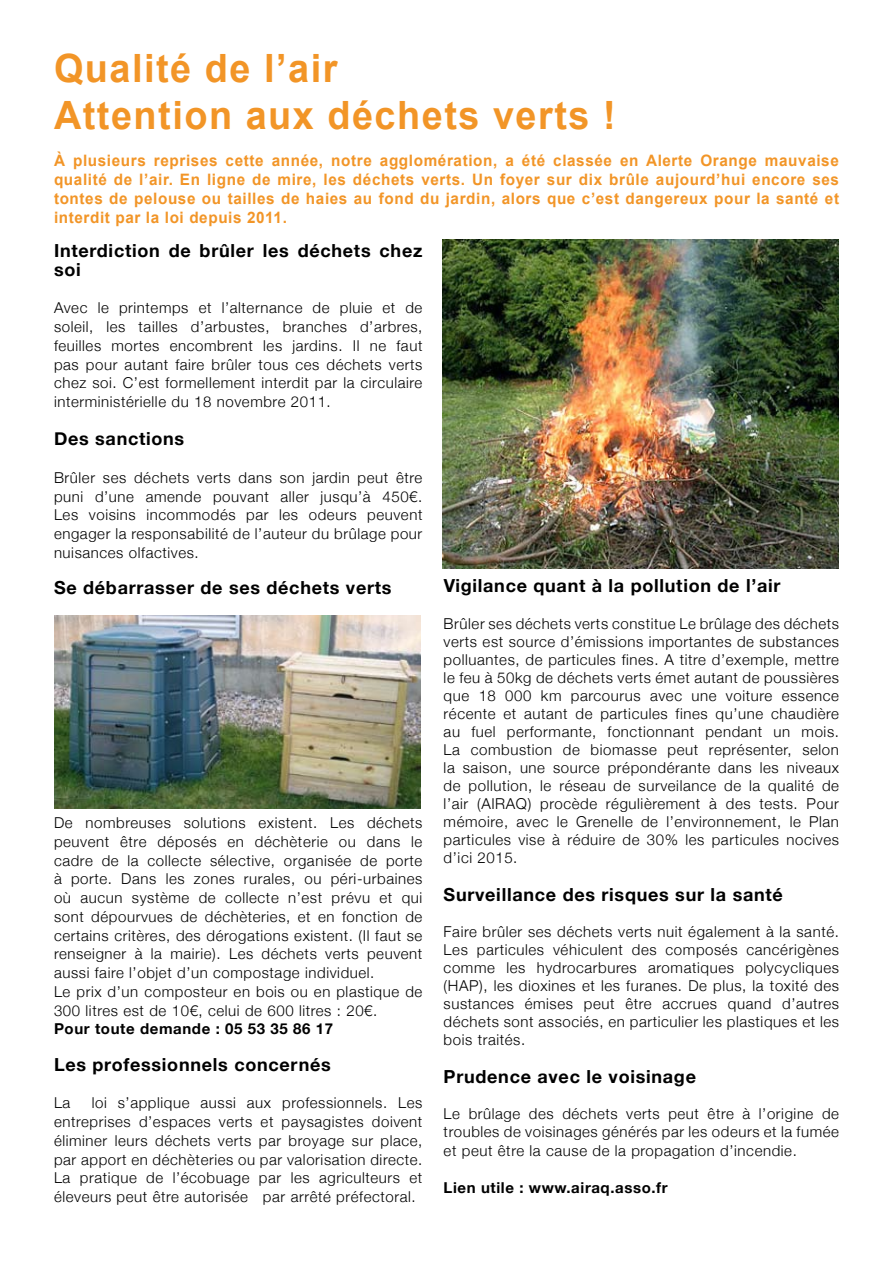
<style>
.page{position:relative;width:893px;height:1263px;background:#fff}
.page>*{position:absolute;margin:0;border:0;box-sizing:border-box;transform-origin:0 0}
.t1{font:700 39px/46.8px "Arial";letter-spacing:.04em;color:#f29527}
.t2{font:700 18px/18.8px "Helvetica Neue";letter-spacing:.04em;color:#000}
.t3{font:700 15.75px/18.9px "Arial";letter-spacing:.04em;color:#f29527;text-align:justify}
.t4{font:300 15px/18.8px "Helvetica Neue";letter-spacing:.04em;color:#000;text-align:justify}
.t5{font:700 15px "Helvetica Neue";letter-spacing:.04em;color:#000}
</style>
<div class="page">
<img style="left:442px;top:240px;width:397px;height:328px">
<img style="left:54px;top:615px;width:366px;height:194px">
<h1 class="t1" style="left:54px;top:47px;width:563px">Qualité de l’air<br>Attention aux déchets verts !</h1>
<p class="t3" style="left:54px;top:152px;width:787px">À plusieurs reprises cette année, notre agglomération, a été classée en Alerte Orange mauvaise qualité de l’air. En ligne de mire, les déchets verts. Un foyer sur dix brûle aujourd’hui encore ses tontes de pelouse ou tailles de haies au fond du jardin, alors que c’est dangereux pour la santé et interdit par la loi depuis 2011.</p>
<p class="t2" style="left:54px;top:241px;width:370px">Interdiction de brûler les déchets chez soi</p>
<p class="t4" style="left:54px;top:298px;width:370px">Avec le printemps et l’alternance de pluie et de soleil, les tailles d’arbustes, branches d’arbres, feuilles mortes encombrent les jardins. Il ne faut pas pour autant faire brûler tous ces déchets verts chez soi. C’est formellement interdit par la circulaire interministérielle du 18 novembre 2011.</p>
<p class="t2" style="left:54px;top:429px;width:132px">Des sanctions</p>
<p class="t4" style="left:54px;top:468px;width:370px">Brûler ses déchets verts dans son jardin peut être puni d’une amende pouvant aller jusqu’à 450€.<br>Les voisins incommodés par les odeurs peuvent engager la responsabilité de l’auteur du brûlage pour nuisances olfactives.</p>
<p class="t2" style="left:54px;top:578px;width:339px">Se débarrasser de ses déchets verts</p>
<p class="t2" style="left:444px;top:575px;width:338px">Vigilance quant à la pollution de l’air</p>
<p class="t4" style="left:444px;top:614px;width:397px;line-height:18px">Brûler ses déchets verts constitue Le brûlage des déchets verts est source d’émissions importantes de substances polluantes, de particules fines. A titre d’exemple, mettre le feu à 50kg de déchets verts émet autant de poussières que 18 000 km parcourus avec une voiture essence récente et autant de particules fines qu’une chaudière au fuel performante, fonctionnant pendant un mois.<br>La combustion de biomasse peut représenter, selon la saison, une source prépondérante dans les niveaux de pollution, le réseau de surveilance de la qualité de l’air (AIRAQ) procède régulièrement à des tests. Pour mémoire, avec le Grenelle de l’environnement, le Plan particules vise à réduire de 30% les particules nocives d’ici 2015.</p>
<p class="t2" style="left:444px;top:884px;width:341px">Surveillance des risques sur la santé</p>
<p class="t4" style="left:444px;top:922px;width:397px;line-height:18.1px">Faire brûler ses déchets verts nuit également à la santé.<br>Les particules véhiculent des composés cancérigènes comme les hydrocarbures aromatiques polycycliques (HAP), les dioxines et les furanes. De plus, la toxité des sustances émises peut être accrues quand d’autres déchets sont associés, en particulier les plastiques et les bois traités.</p>
<p class="t2" style="left:444px;top:1067px;width:254px">Prudence avec le voisinage</p>
<p class="t4" style="left:444px;top:1104px;width:397px;line-height:18.3px">Le brûlage des déchets verts peut être à l’origine de troubles de voisinages générés par les odeurs et la fumée et peut être la cause de la propagation d’incendie.</p>
<p class="t5" style="left:444px;top:1178px;width:225px">Lien utile : www.airaq.asso.fr</p>
<p class="t4" style="left:54px;top:813px;width:370px;text-align:left">De nombreuses solutions existent. Les déchets peuvent être déposés en déchèterie ou dans le cadre de la collecte sélective, organisée de porte à porte. Dans les zones rurales, ou péri-urbaines où aucun système de collecte n’est prévu et qui sont dépourvues de déchèteries, et en fonction de certains critères, des dérogations existent. (Il faut se renseigner à la mairie). Les déchets verts peuvent aussi faire l’objet d’un compostage individuel.<br>Le prix d’un composteur en bois ou en plastique de 300 litres est de 10€, celui de 600 litres : 20€.</p>
<p class="t5" style="left:54px;top:1020px;width:281px">Pour toute demande : 05 53 35 86 17</p>
<p class="t2" style="left:54px;top:1054px;width:278px">Les professionnels concernés</p>
<p class="t4" style="left:54px;top:1093px;width:18px">La</p>
<p class="t4" style="left:54px;top:1093px;width:370px;text-indent:38px">loi s’applique aussi aux professionnels. Les entreprises d’espaces verts et paysagistes doivent éliminer leurs déchets verts par broyage sur place, par apport en déchèteries ou par valorisation directe.<br>La pratique de l’écobuage par les agriculteurs et éleveurs peut être autorisée par arrêté préfectoral.</p>
</div>
